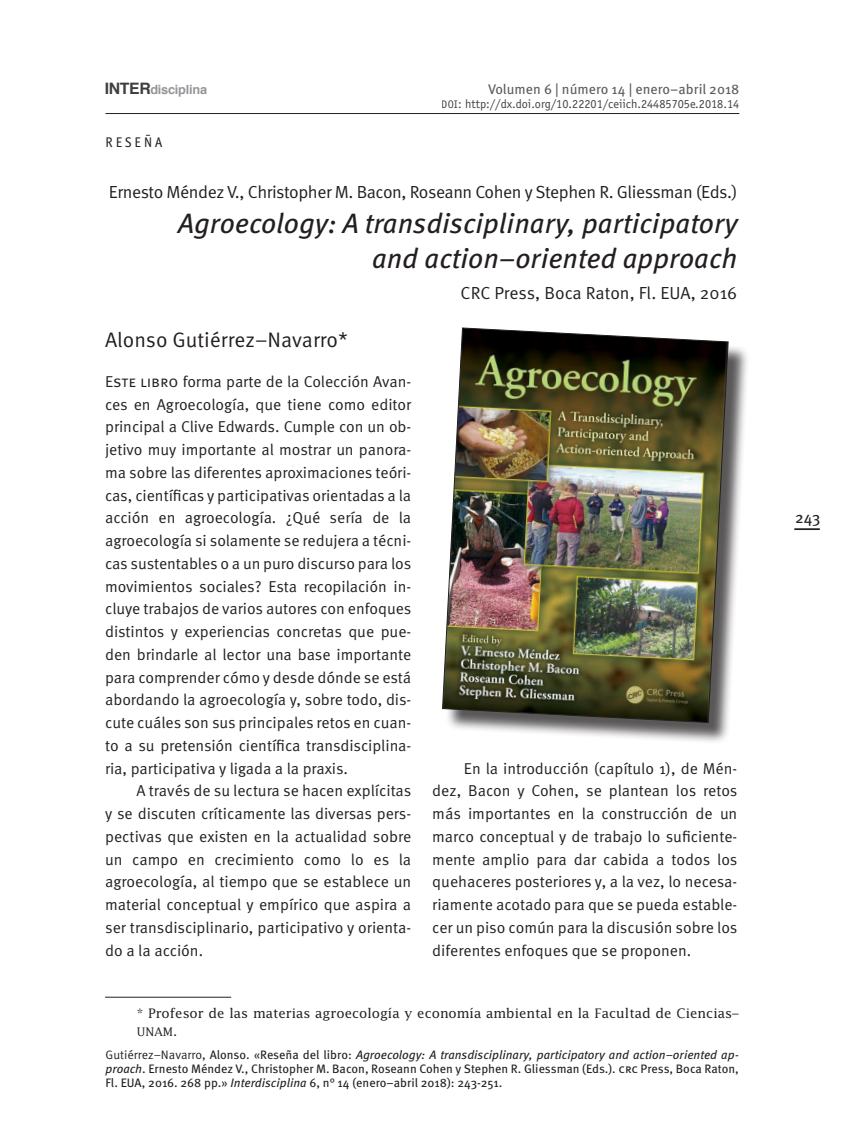
<style>
.page{position:relative;width:844px;height:1141px;background:#fff}
.page>*{position:absolute;margin:0;border:0;box-sizing:border-box;transform-origin:0 0}
.Tit_articulo{font:italic 28px/35px "Meta Pro";color:#231f20;text-align:right}
.Autor{font:21px "Meta Pro";color:#231f20}
.Autor-2{font:17.5px "Meta Pro";letter-spacing:-.025em;color:#231f20}
.Tit_articulo-2{font:17.5px "Meta Pro";color:#231f20}
.BT{font:15.75px/22.8px "Meta Pro";color:#231f20;text-align:justify}
.Folio{font:15.75px "Meta Pro";color:#231f20}
.t1{font:14px "Meta Pro";color:#3e3e3f}
.Secc_primera_página{font:14px "Officina Sans Std";letter-spacing:.21em;color:#231f20}
.Notas{font:13.12px "Lucida Std";color:#231f20}
.t2{font:700 12.78px "Helvetica";letter-spacing:-.02em;color:#939598}
.como_citar{font:12.25px/14px "Meta Pro";color:#231f20;text-align:justify}
.t3{font:12.25px "Officina Sans Std";color:#231f20}
.Notas-2{font:11.9px "Lucida Std SC900";color:#231f20}
.s1{font-size:15.75px;color:#3e3e3f}
.s2{font-family:"Officina Sans Std Book SC900";font-size:11.03px}
.s3{font-size:13.12px}
.s4{font-style:inherit}
.s5{font-style:italic}
</style>
<div class="page">
<hr style="left:794px;top:528px;width:25px;height:2px;background:#231f20">
<hr style="left:105px;top:997px;width:126px;height:1px;background:#231f20">
<div style="left:445px;top:331px;width:305px;height:413px;background:#231f20;opacity:.75"></div>
<img style="left:442px;top:328px;width:286px;height:395px">
<hr style="left:105px;top:113px;width:634px;height:1px;background:#231f20">
<p class="t2" style="left:105px;top:79px;width:104px"><span class="s1">INTER</span>disciplina</p>
<p class="t1" style="left:488px;top:80px;width:253px">Volumen 6 | número 14 | enero–abril 2018</p>
<p class="t3" style="left:441px;top:96px;width:299px"><span class="s2">doi</span>: http://dx.doi.org/10.22201/ceiich.24485705e.2018.14</p>
<p class="Secc_primera_página" style="left:105px;top:134px;width:59px">RESEÑA</p>
<p class="Autor-2" style="left:109px;top:181px;width:629px">Ernesto Méndez V., Christopher M. Bacon, Roseann Cohen y Stephen R. Gliessman (Eds.)</p>
<p class="Tit_articulo" style="left:178px;top:207px;width:561px">Agroecology: A transdisciplinary, participatory and action–oriented approach</p>
<p class="Tit_articulo-2" style="left:460px;top:282px;width:278px">CRC Press, Boca Raton, Fl. EUA, 2016</p>
<p class="Autor" style="left:105px;top:327px;width:244px">Alonso Gutiérrez–Navarro*</p>
<p class="BT" style="left:105px;top:370px;width:308px">Este libro forma parte de la Colección Avan&shy;ces en Agroecología, que tiene como editor principal a Clive Edwards. Cumple con un ob&shy;jetivo muy importante al mostrar un panora&shy;ma sobre las diferentes aproximaciones teóri&shy;cas, científicas y participativas orientadas a la acción en agroecología. ¿Qué sería de la agroecología si solamente se redujera a técni&shy;cas sustentables o a un puro discurso para los movimientos sociales? Esta recopilación in&shy;cluye trabajos de varios autores con enfoques distintos y experiencias concretas que pue&shy;den brindarle al lector una base importante para comprender cómo y desde dónde se está abordando la agroecología y, sobre todo, dis&shy;cute cuáles son sus principales retos en cuan&shy;to a su pretensión científica transdisciplina&shy;ria, participativa y ligada a la praxis.</p>
<p class="BT" style="left:105px;top:780px;width:308px;text-indent:32px">A través de su lectura se hacen explícitas y se discuten críticamente las diversas pers&shy;pectivas que existen en la actualidad sobre un campo en crecimiento como lo es la agroecología, al tiempo que se establece un material conceptual y empírico que aspira a ser transdisciplinario, participativo y orienta&shy;do a la acción.</p>
<p class="BT" style="left:432px;top:757px;width:306px;text-indent:31px">En la introducción (capítulo 1), de Mén&shy;dez, Bacon y Cohen, se plantean los retos más importantes en la construcción de un marco conceptual y de trabajo lo suficiente&shy;mente amplio para dar cabida a todos los quehaceres posteriores y, a la vez, lo necesa&shy;riamente acotado para que se pueda estable&shy;cer un piso común para la discusión sobre los diferentes enfoques que se proponen.</p>
<p class="Notas" style="left:137px;top:1006px;width:603px">* Profesor de las materias agroecología y economía ambiental en la Facultad de Ciencias–</p>
<p class="Notas-2" style="left:137px;top:1024px;width:42px">UNAM<span class="s3">.</span></p>
<p class="como_citar" style="left:105px;top:1049px;width:634px"><span class="s4">Gutiérrez–Navarro</span>, Alonso. «Reseña del libro: <span class="s5">Agroecology: A transdisciplinary, participatory and action–oriented ap&shy;proach</span>. Ernesto Méndez V., Christopher M. Bacon, Roseann Cohen y Stephen R. Gliessman (Eds.). crc Press, Boca Raton, Fl. EUA, 2016. 268 pp.» <span class="s5">Interdisciplina</span> 6, n° 14 (enero–abril 2018): 243-251.</p>
<p class="Folio" style="left:794px;top:508px;width:27px">243</p>
</div>
